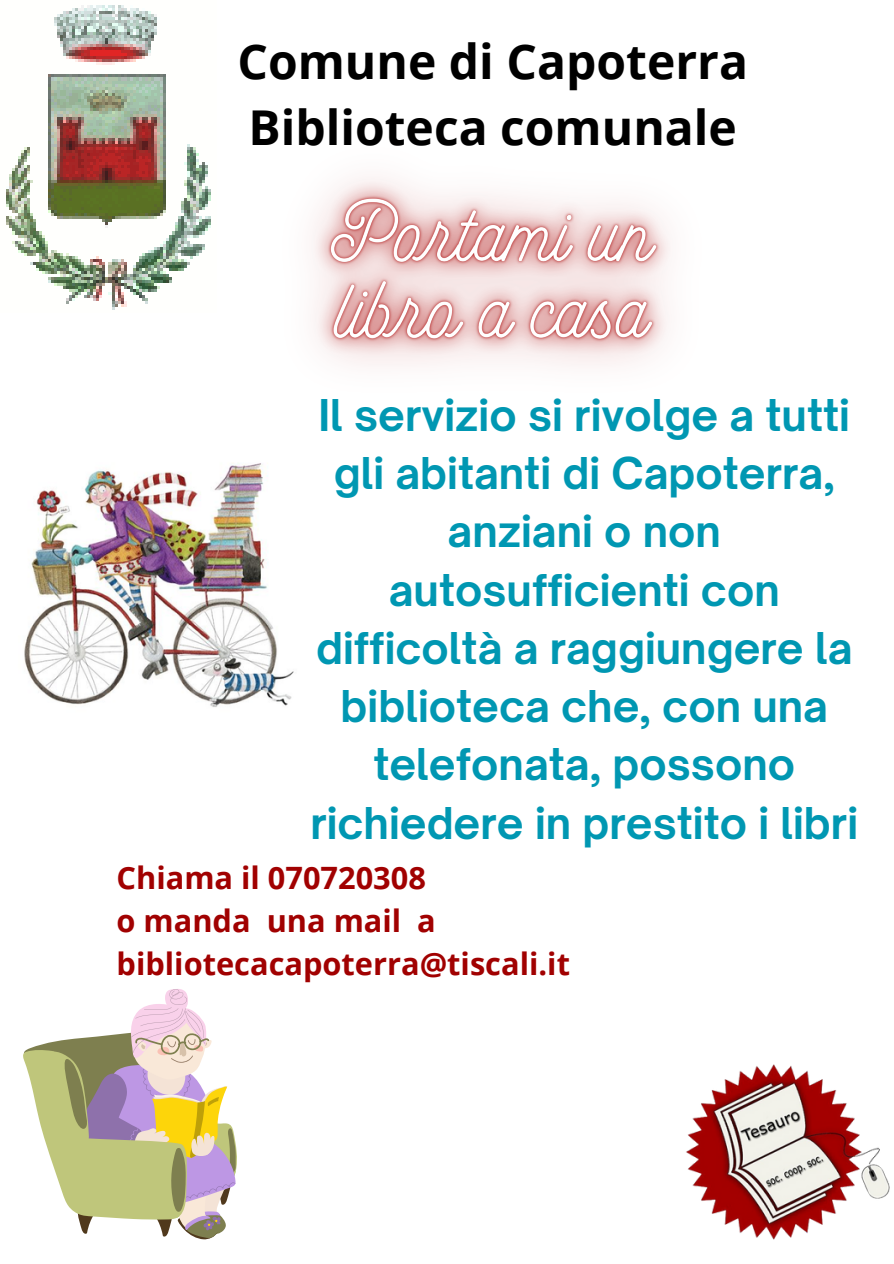
<style>
.page{position:relative;width:894px;height:1264px;background:#fff}
.page>*{position:absolute;margin:0;border:0;box-sizing:border-box;transform-origin:0 0}
.t1{font:700 48px/66.3px "Open Sans";color:#000}
.t2{font:700 41.85px/58.2px "Open Sauce One";color:#0097b2;text-align:center}
.t3{font:700 30.75px/42.8px "Open Sans";color:#a10101}
</style>
<div class="page">
<img style="left:24px;top:470px;width:270px;height:237px">
<img style="left:6px;top:5px;width:205px;height:305px">
<img style="left:686px;top:1064px;width:204px;height:174px">
<svg style="left:23px;top:989px;width:214px;height:250px"></svg>
<img style="left:225px;top:178px;width:445px;height:294px">
<h3 class="t1" style="left:237px;top:27px;width:512px">Comune di Capoterra<br>Biblioteca comunale</h3>
<p class="t2" style="left:310px;top:386px;width:549px">Il servizio si rivolge a tutti gli abitanti di Capoterra, anziani o non autosufficienti con difficoltà a raggiungere la biblioteca che, con una telefonata, possono richiedere in prestito i libri</p>
<p class="t3" style="left:116px;top:856px;width:311px">Chiama il 070720308</p>
<p class="t3" style="left:116px;top:898px;width:455px">o manda una mail a bibliotecacapoterra@tiscali.it</p>
</div>
